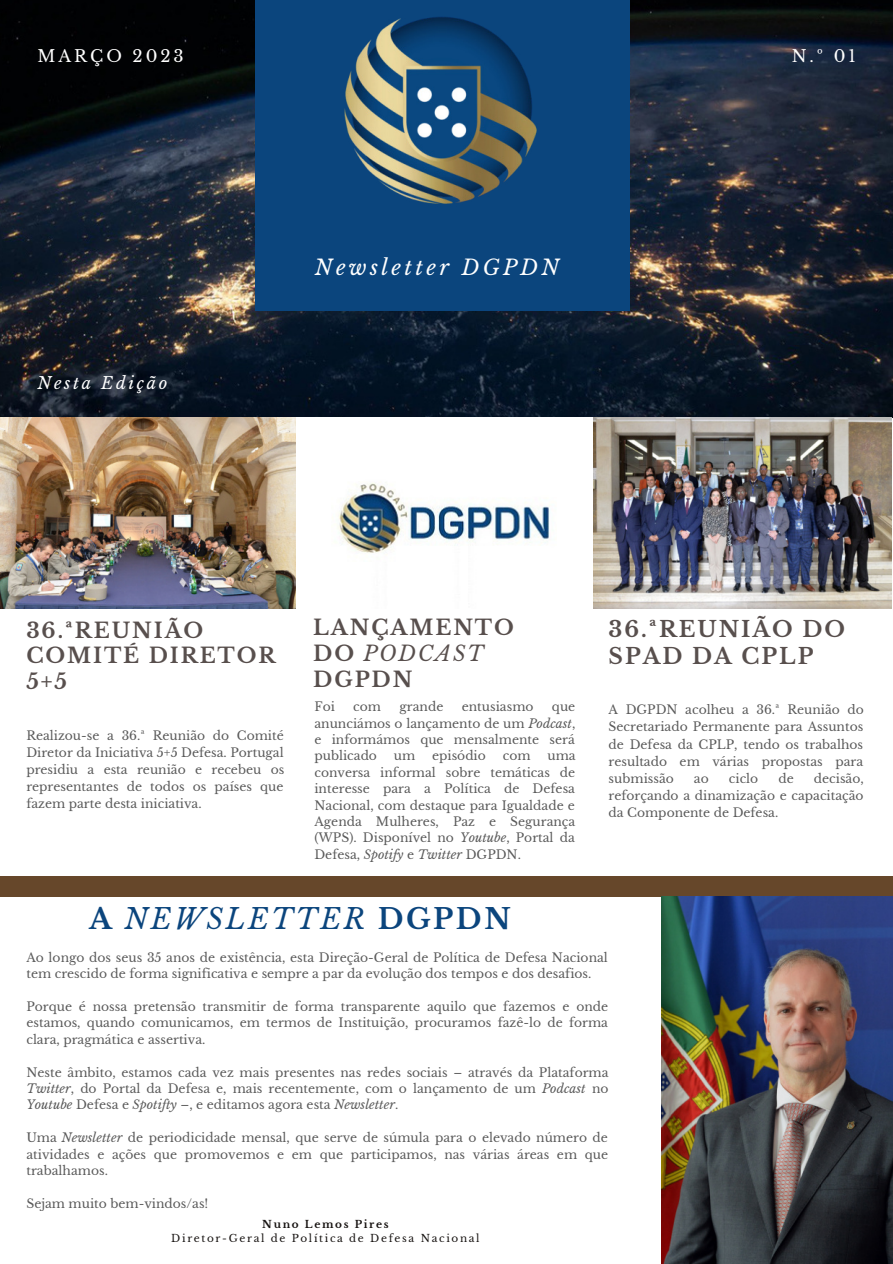
<style>
.page{position:relative;width:893px;height:1264px;background:#fff}
.page>*{position:absolute;margin:0;border:0;box-sizing:border-box;transform-origin:0 0}
.t1{font:italic 28.05px "Libre Baskerville";letter-spacing:.09em;color:#0b457d}
.t2{font:700 21.9px/27px "Libre Baskerville";letter-spacing:.09em;color:#584f4d}
.t3{font:700 21px/25.8px "Libre Baskerville";letter-spacing:.09em;color:#584f4d}
.t4{font:italic 21px "Libre Baskerville";letter-spacing:.16em;color:#fff}
.t5{font:16.5px "Libre Baskerville";letter-spacing:.18em;color:#fff}
.t6{font:italic 16.5px "Libre Baskerville";letter-spacing:.16em;color:#fff}
.t7{font:12.3px/16.4px "Libre Baskerville";color:#000;text-align:justify}
.t8{font:10.35px "Libre Baskerville";letter-spacing:.16em;color:#171311}
.t9{font:700 10.35px "Libre Baskerville";letter-spacing:.16em;color:#171311}
.s1{font-weight:400;font-style:italic}
.s2{font-style:italic}
.s3{font-weight:700;font-style:normal}
</style>
<div class="page">
<img style="left:0;top:0;width:892px;height:608px">
<div style="left:256px;top:0;width:373px;height:310px;background:#0b457d"></div>
<div style="left:0;top:876px;width:892px;height:20px;background:#66472a"></div>
<img style="left:344px;top:17px;width:193px;height:187px">
<img style="left:661px;top:896px;width:231px;height:367px">
<h3 class="t5" style="left:38px;top:46px;width:148px">MARÇO 2023</h3>
<h3 class="t6" style="left:38px;top:373px;width:131px">Nesta Edição</h3>
<h3 class="t4" style="left:315px;top:254px;width:245px">Newsletter DGPDN</h3>
<h3 class="t5" style="left:791px;top:46px;width:66px">N.º 01</h3>
<h3 class="t3" style="left:26px;top:617px;width:251px">36.ªREUNIÃO<br>COMITÉ DIRETOR<br>5+5</h3>
<p class="t7" style="left:26px;top:727px;width:259px;line-height:17.1px">Realizou-se a 36.ª Reunião do Comité Diretor da Iniciativa 5+5 Defesa. Portugal presidiu a esta reunião e recebeu os representantes de todos os países que fazem parte desta iniciativa.</p>
<h3 class="t3" style="left:313px;top:615px;width:202px">LANÇAMENTO<br>DO <span class="s1">PODCAST<br></span>DGPDN</h3>
<p class="t7" style="left:314px;top:698px;width:22px">Foi</p>
<p class="t7" style="left:353px;top:698px;width:29px">com</p>
<p class="t7" style="left:399px;top:698px;width:45px">grande</p>
<p class="t7" style="left:461px;top:698px;width:73px">entusiasmo</p>
<p class="t7" style="left:314px;top:698px;width:262px;text-indent:237px">que anunciámos o lançamento de um <span class="s2">Podcast</span>, e informámos que mensalmente será publicado</p>
<p class="t7" style="left:394px;top:747px;width:23px">um</p>
<p class="t7" style="left:432px;top:747px;width:55px">episódio</p>
<p class="t7" style="left:502px;top:747px;width:29px">com</p>
<p class="t7" style="left:314px;top:747px;width:263px;text-indent:233px">uma conversa informal sobre temáticas de interesse para a Política de Defesa Nacional, com destaque para Igualdade e Agenda Mulheres, Paz e Segurança (WPS). Disponível no <span class="s2">Youtube</span>, Portal da Defesa, <span class="s2">Spotify</span> e <span class="s2">Twitter</span> DGPDN.</p>
<h2 class="t2" style="left:608px;top:616px;width:238px">36.ªREUNIÃO DO<br>SPAD DA CPLP</h2>
<p class="t7" style="left:608px;top:701px;width:257px;line-height:17.1px">A DGPDN acolheu a 36.ª Reunião do Secretariado Permanente para Assuntos de Defesa da CPLP, tendo os trabalhos resultado em várias propostas para submissão</p>
<p class="t7" style="left:608px;top:769px;width:256px;line-height:17.1px;text-indent:205px">decisão, reforçando a dinamização e capacitação da Componente de Defesa.</p>
<p class="t7" style="left:694px;top:770px;width:16px">ao</p>
<p class="t7" style="left:728px;top:770px;width:31px">ciclo</p>
<p class="t7" style="left:778px;top:770px;width:17px">de</p>
<h1 class="t1" style="left:89px;top:901px;width:423px"><span class="s3">A</span> NEWSLETTER <span class="s3">DGPDN</span></h1>
<p class="t7" style="left:26px;top:949px;width:583px">Ao longo dos seus 35 anos de existência, esta Direção-Geral de Política de Defesa Nacional tem crescido de forma significativa e sempre a par da evolução dos tempos e dos desafios.</p>
<p class="t7" style="left:26px;top:998px;width:583px">Porque é nossa pretensão transmitir de forma transparente aquilo que fazemos e onde estamos, quando comunicamos, em termos de Instituição, procuramos fazê-lo de forma clara, pragmática e assertiva.</p>
<p class="t7" style="left:26px;top:1064px;width:583px">Neste âmbito, estamos cada vez mais presentes nas redes sociais – através da Plataforma <span class="s2">Twitter</span>, do Portal da Defesa e, mais recentemente, com o lançamento de um <span class="s2">Podcast</span> no <span class="s2">Youtube</span> Defesa e <span class="s2">Spotifty</span> –, e editamos agora esta <span class="s2">Newsletter</span>.</p>
<p class="t7" style="left:26px;top:1129px;width:583px">Uma <span class="s2">Newsletter</span> de periodicidade mensal, que serve de súmula para o elevado número de atividades e ações que promovemos e em que participamos, nas várias áreas em que trabalhamos.</p>
<p class="t7" style="left:26px;top:1195px;width:183px">Sejam muito bem-vindos/as!</p>
<p class="t9" style="left:262px;top:1217px;width:128px">Nuno Lemos Pires</p>
<p class="t8" style="left:171px;top:1231px;width:310px">Diretor-Geral de Política de Defesa Nacional</p>
</div>
